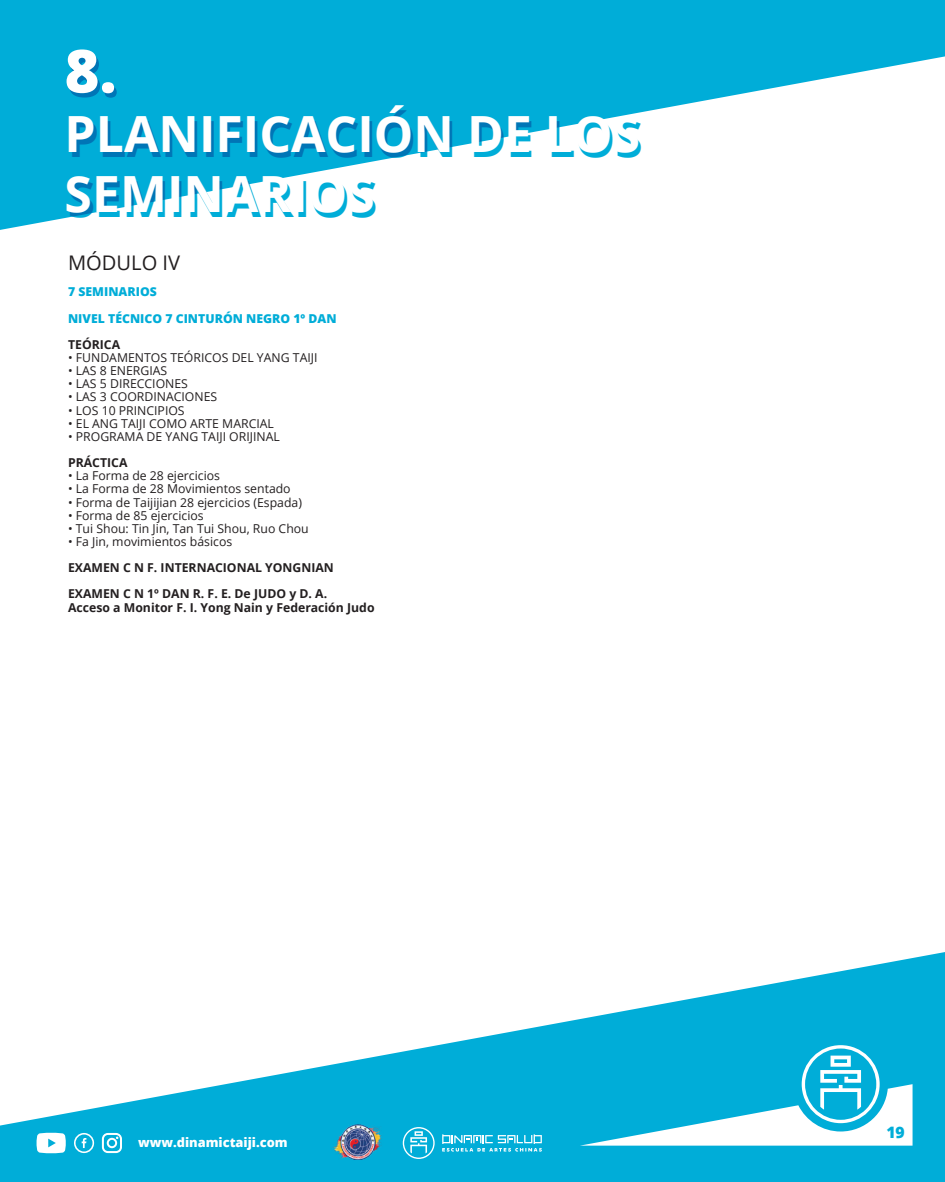
<style>
.page{position:relative;width:945px;height:1182px;background:#fff}
.page>*{position:absolute;margin:0;border:0;box-sizing:border-box;transform-origin:0 0}
.t1{font:800 59.5px "Open Sans";color:#fff}
.t2{font:700 49.88px/59.9px "Open Sans";color:#fff}
.t3{font:20.12px "Open Sans";color:#231f20}
.t4{font:800 15.75px "Open Sans";color:#00add8}
.t5{font:800 12.86px "Open Sans";color:#fff}
.t6{font:12.25px "Open Sans";color:#231f20}
.t7{font:700 12.25px/26.2px "Open Sans";color:#231f20}
.t8{font:800 12.25px/26.2px "Open Sans";color:#00add8}
</style>
<div class="page">
<svg style="left:0;top:0;width:945px;height:230px;fill:#00add8"></svg>
<svg style="left:0;top:952px;width:945px;height:229px;fill:#00add8"></svg>
<svg style="left:580px;top:1045px;width:333px;height:100px"></svg>
<svg style="left:102px;top:1132px;width:20px;height:20px"></svg>
<svg style="left:74px;top:1132px;width:20px;height:20px"></svg>
<svg style="left:37px;top:1132px;width:29px;height:21px"></svg>
<img style="left:332px;top:1124px;width:52px;height:35px">
<svg style="left:442px;top:1134px;width:100px;height:17px;background:#48c3e2"></svg>
<svg style="left:403px;top:1126px;width:32px;height:32px"></svg>
<h1 class="t1" style="left:65px;top:26px;width:54px">8.</h1>
<h2 class="t2" style="left:65px;top:103px;width:577px">PLANIFICACIÓN DE LOS<br>SEMINARIOS</h2>
<h3 class="t3" style="left:68px;top:249px;width:114px">MÓDULO IV</h3>
<p class="t8" style="left:68px;top:278px;width:270px">7 SEMINARIOS<br>NIVEL TÉCNICO 7 CINTURÓN NEGRO 1º DAN</p>
<p class="t7" style="left:68px;top:331px;width:54px">TEÓRICA</p>
<p class="t6" style="left:68px;top:349px;width:251px">• FUNDAMENTOS TEÓRICOS DEL YANG TAIJI</p>
<p class="t6" style="left:68px;top:362px;width:101px">• LAS 8 ENERGIAS</p>
<p class="t6" style="left:68px;top:375px;width:121px">• LAS 5 DIRECCIONES</p>
<p class="t6" style="left:68px;top:388px;width:151px">• LAS 3 COORDINACIONES</p>
<p class="t6" style="left:68px;top:401px;width:118px">• LOS 10 PRINCIPIOS</p>
<p class="t6" style="left:68px;top:415px;width:207px">• EL ANG TAIJI COMO ARTE MARCIAL</p>
<p class="t6" style="left:68px;top:428px;width:213px">• PROGRAMA DE YANG TAIJI ORIJINAL</p>
<p class="t7" style="left:68px;top:449px;width:61px">PRÁCTICA</p>
<p class="t6" style="left:68px;top:467px;width:153px">• La Forma de 28 ejercicios</p>
<p class="t6" style="left:68px;top:480px;width:224px">• La Forma de 28 Movimientos sentado</p>
<p class="t6" style="left:68px;top:493px;width:235px">• Forma de Taijijian 28 ejercicios (Espada)</p>
<p class="t6" style="left:68px;top:506px;width:137px">• Forma de 85 ejercicios</p>
<p class="t6" style="left:68px;top:520px;width:242px">• Tui Shou: Tin Jin, Tan Tui Shou, Ruo Chou</p>
<p class="t6" style="left:68px;top:533px;width:166px">• Fa Jin, movimientos básicos</p>
<p class="t7" style="left:68px;top:554px;width:267px">EXAMEN C N F. INTERNACIONAL YONGNIAN<br>EXAMEN C N 1º DAN R. F. E. De JUDO y D. A.</p>
<p class="t7" style="left:68px;top:593px;width:308px">Acceso a Monitor F. I. Yong Nain y Federación Judo</p>
<p class="t5" style="left:138px;top:1132px;width:151px">www.dinamictaiji.com</p>
<p class="t4" style="left:886px;top:1119px;width:20px">19</p>
</div>
